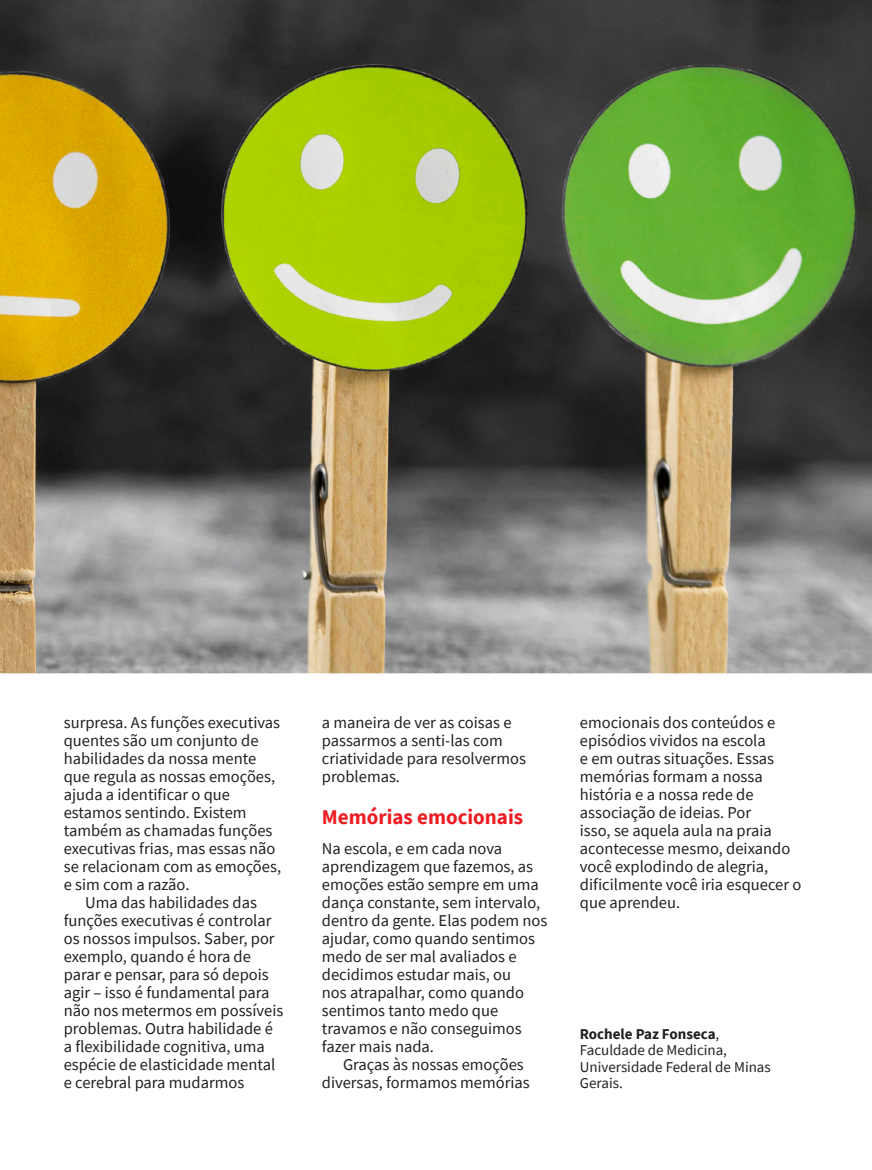
<style>
.page{position:relative;width:872px;height:1170px;background:#fff}
.page>*{position:absolute;margin:0;border:0;box-sizing:border-box;transform-origin:0 0}
.t1{font:700 21px "Source Sans Pro";color:#ee1d23}
.t2{font:16.5px/18px "Source Sans Pro";color:#231f20}
.t3{font:15px/16.5px "Source Sans Pro";color:#231f20}
.t4{font:700 15px "Source Sans Pro";color:#231f20}
.s1{font-weight:400}
</style>
<div class="page">
<img style="left:0;top:0;width:872px;height:674px">
<p class="t2" style="left:64px;top:713px;width:219px">surpresa. As funções executivas quentes são um conjunto de habilidades da nossa mente que regula as nossas emoções, ajuda a identificar o que estamos sentindo. Existem também as chamadas funções executivas frias, mas essas não se relacionam com as emoções, e sim com a razão.</p>
<p class="t2" style="left:64px;top:893px;width:221px;text-indent:21px">Uma das habilidades das funções executivas é controlar os nossos impulsos. Saber, por exemplo, quando é hora de parar e pensar, para só depois agir – isso é fundamental para não nos metermos em possíveis problemas. Outra habilidade é a flexibilidade cognitiva, uma espécie de elasticidade mental e cerebral para mudarmos</p>
<p class="t2" style="left:322px;top:713px;width:205px">a maneira de ver as coisas e passarmos a senti-las com criatividade para resolvermos problemas.</p>
<p class="t1" style="left:322px;top:802px;width:203px">Memórias emocionais</p>
<p class="t2" style="left:322px;top:839px;width:227px">Na escola, e em cada nova aprendizagem que fazemos, as emoções estão sempre em uma dança constante, sem intervalo, dentro da gente. Elas podem nos ajudar, como quando sentimos medo de ser mal avaliados e decidimos estudar mais, ou<br>nos atrapalhar, como quando sentimos tanto medo que travamos e não conseguimos fazer mais nada.</p>
<p class="t2" style="left:322px;top:1055px;width:209px;text-indent:21px">Graças às nossas emoções diversas, formamos memórias</p>
<p class="t2" style="left:580px;top:713px;width:223px">emocionais dos conteúdos e episódios vividos na escola<br>e em outras situações. Essas memórias formam a nossa história e a nossa rede de associação de ideias. Por<br>isso, se aquela aula na praia acontecesse mesmo, deixando você explodindo de alegria, dificilmente você iria esquecer o que aprendeu.</p>
<p class="t4" style="left:580px;top:1023px;width:141px">Rochele Paz Fonseca<span class="s1">,</span></p>
<p class="t3" style="left:580px;top:1041px;width:149px">Faculdade de Medicina,</p>
<p class="t3" style="left:580px;top:1058px;width:192px">Universidade Federal de Minas<br>Gerais.</p>
</div>
